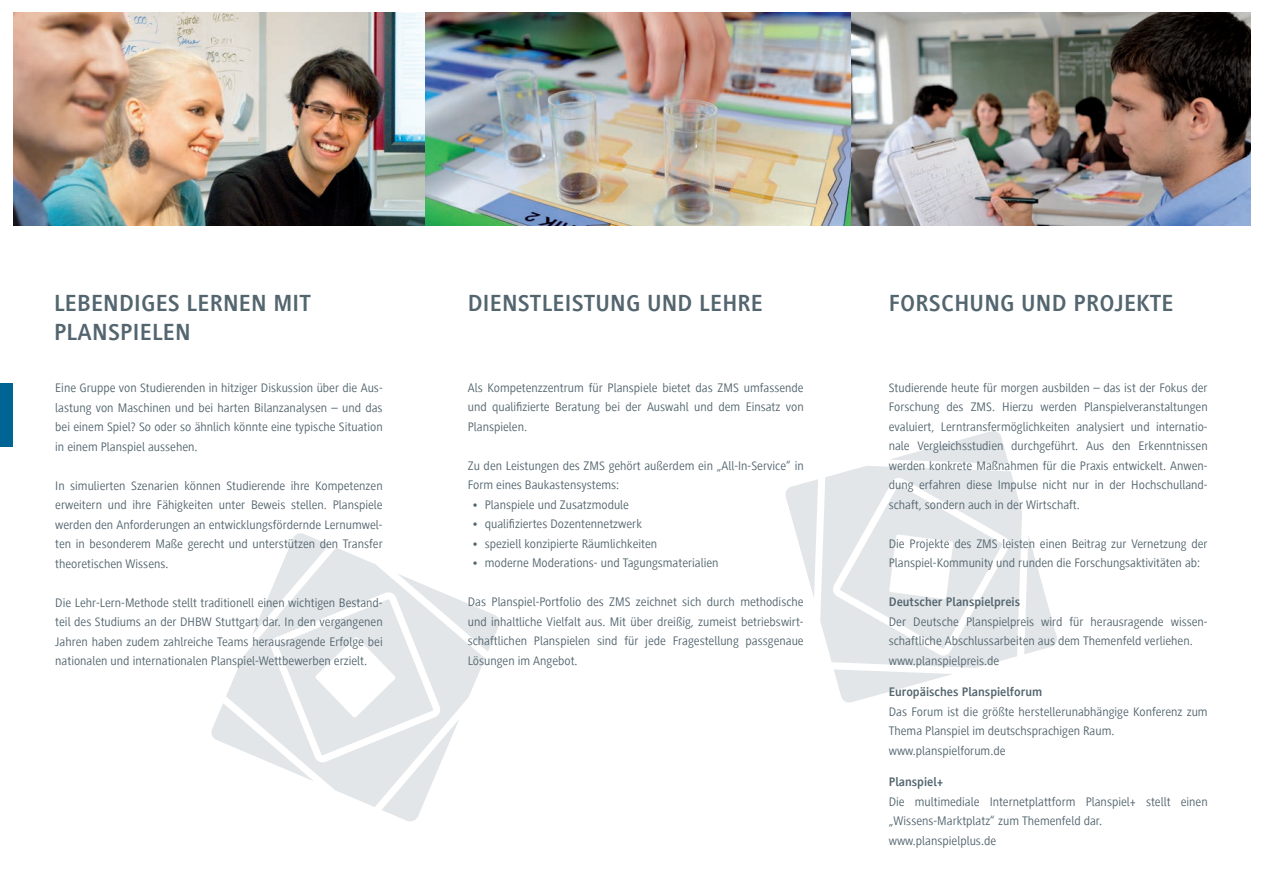
<style>
.page{position:relative;width:1263px;height:893px;background:#fff}
.page>*{position:absolute;margin:0;border:0;box-sizing:border-box;transform-origin:0 0}
.t1{font:700 24px/28.8px "Generis Sans Com";letter-spacing:.01em;color:#53656e}
.t2{font:12.75px/19.5px "Generis Sans Com";color:#53656e;text-align:justify}
.t3{font:700 12.75px "Generis Sans Com";color:#53656e}
</style>
<div class="page">
<svg style="left:785px;top:431px;width:272px;height:272px"></svg>
<svg style="left:211px;top:533px;width:289px;height:289px"></svg>
<img style="left:14px;top:13px;width:1236px;height:212px">
<div style="left:0;top:383px;width:13px;height:63px;background:#006494"></div>
<h1 class="t1" style="left:54px;top:289px;width:258px">LEBENDIGES LERNEN M IT<br>PLANSP IELEN</h1>
<h1 class="t1" style="left:468px;top:289px;width:297px">DIENSTLEISTUNG UND LEHRE</h1>
<h1 class="t1" style="left:889px;top:289px;width:286px">FORSCHUNG UND PROJEKTE</h1>
<p class="t2" style="left:55px;top:378px;width:329px">Eine Gruppe von Studierenden in hitziger Diskussion über die Aus&shy;lastung von Maschinen und bei harten Bilanzanalysen – und das bei einem Spiel? So oder so ähnlich könnte eine typische Situation in einem Planspiel aussehen.</p>
<p class="t2" style="left:55px;top:476px;width:329px">In simulierten Szenarien können Studierende ihre Kompetenzen erweitern und ihre Fähigkeiten unter Beweis stellen. Planspiele werden den Anforderungen an entwicklungsfördernde Lernumwel&shy;ten in besonderem Maße gerecht und unterstützen den Transfer theoretischen Wissens.</p>
<p class="t2" style="left:55px;top:593px;width:329px">Die Lehr-Lern-Methode stellt traditionell einen wichtigen Bestand&shy;teil des Studiums an der DHBW Stuttgart dar. In den vergangenen Jahren haben zudem zahlreiche Teams herausragende Erfolge bei nationalen und internationalen Planspiel-Wettbewerben erzielt.</p>
<p class="t2" style="left:468px;top:378px;width:337px">Als Kompetenzzentrum für Planspiele bietet das ZMS umfassende und qualifizierte Beratung bei der Auswahl und dem Einsatz von Planspielen.</p>
<p class="t2" style="left:468px;top:456px;width:337px">Zu den Leistungen des ZMS gehört außerdem ein „All-In-Service“ in<br>Form eines Baukastensystems:</p>
<p class="t2" style="left:472px;top:495px;width:159px">• Planspiele und Zusatzmodule</p>
<p class="t2" style="left:472px;top:515px;width:171px">• qualifiziertes Dozentennetzwerk</p>
<p class="t2" style="left:472px;top:534px;width:187px">• speziell konzipierte Räumlichkeiten</p>
<p class="t2" style="left:472px;top:554px;width:248px">• moderne Moderations- und Tagungsmaterialien</p>
<p class="t2" style="left:468px;top:593px;width:337px">Das Planspiel-Portfolio des ZMS zeichnet sich durch methodische und inhaltliche Vielfalt aus. Mit über dreißig, zumeist betriebswirt&shy;schaftlichen Planspielen sind für jede Fragestellung passgenaue Lösungen im Angebot.</p>
<p class="t2" style="left:889px;top:378px;width:320px">Studierende heute für morgen ausbilden – das ist der Fokus der Forschung des ZMS. Hierzu werden Planspielveranstaltungen evaluiert, Lerntransfermöglichkeiten analysiert und internatio&shy;nale Vergleichsstudien durchgeführt. Aus den Erkenntnissen werden konkrete Maßnahmen für die Praxis entwickelt. Anwen&shy;dung erfahren diese Impulse nicht nur in der Hochschulland&shy;schaft, sondern auch in der Wirtschaft.</p>
<p class="t2" style="left:889px;top:534px;width:320px">Die Projekte des ZMS leisten einen Beitrag zur Vernetzung der<br>Planspiel-Kommunity und runden die Forschungsaktivitäten ab:</p>
<p class="t3" style="left:889px;top:595px;width:133px">DEUTSCHER PLANSPIELPREIS</p>
<p class="t2" style="left:889px;top:612px;width:320px;text-align:left">Der Deutsche Planspielpreis wird für herausragende wissen&shy;schaftliche Abschlussarbeiten aus dem Themenfeld verliehen. www.planspielpreis.de</p>
<p class="t3" style="left:889px;top:685px;width:155px">EUROPÄISCHES PLANSPIELFORUM</p>
<p class="t2" style="left:889px;top:702px;width:320px;text-align:left">Das Forum ist die größte herstellerunabhängige Konferenz zum<br>Thema Planspiel im deutschsprachigen Raum. www.planspielforum.de</p>
<p class="t3" style="left:889px;top:775px;width:56px">PLANSPIEL+</p>
<p class="t2" style="left:889px;top:792px;width:320px;text-align:left">Die multimediale Internetplattform Planspiel+ stellt einen „Wissens-Marktplatz“ zum Themenfeld dar. www.planspielplus.de</p>
</div>
